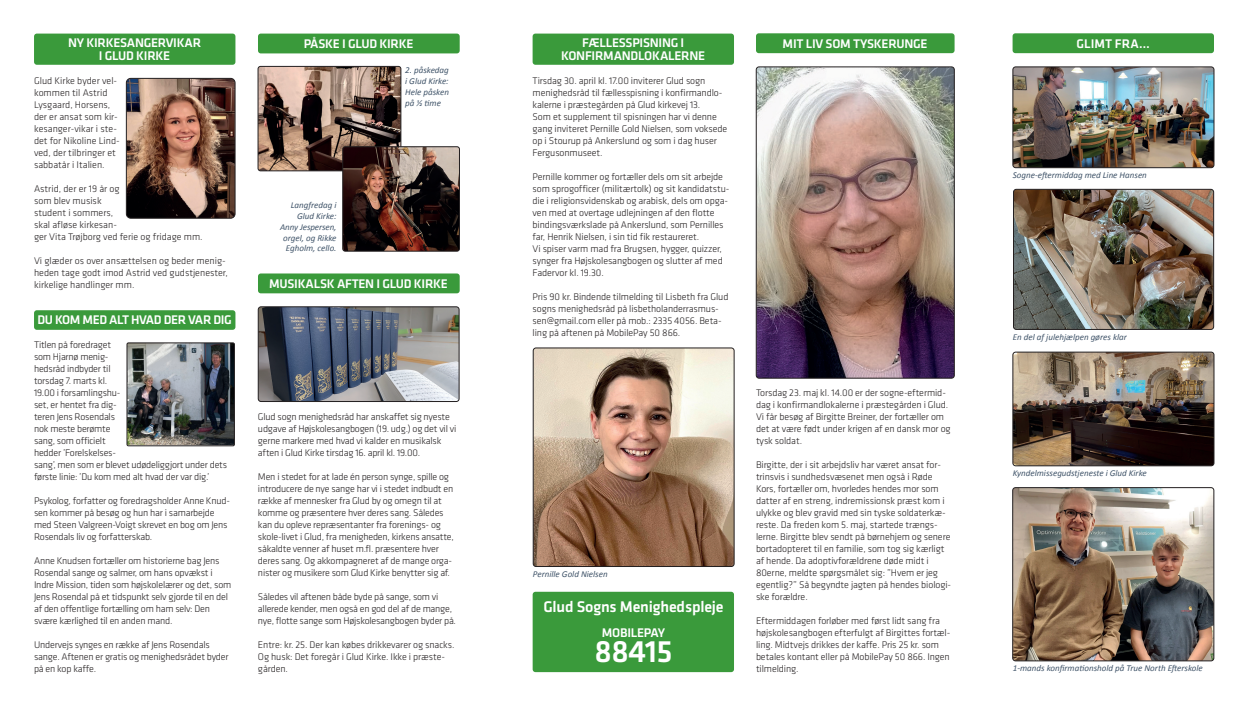
<style>
.page{position:relative;width:1234px;height:709px;background:#fff}
.page>*{position:absolute;margin:0;border:0;box-sizing:border-box;transform-origin:0 0}
.t1{font:500 32px "Klavika";letter-spacing:-.02em;color:#fff}
.t2{font:500 16px "Klavika";letter-spacing:-.01em;color:#fff}
.t3{font:500 13px/13px "Klavika";letter-spacing:-.02em;color:#fff;text-align:center}
.t4{font:500 13px "Klavika";color:#fff}
.t5{font:300 10px/12px "Klavika";letter-spacing:-.01em;color:#231f20}
.t6{font:italic 9px/10.8px "Calibri";color:#405469;text-align:justify}
</style>
<div class="page">
<div style="left:1012px;top:33px;width:201px;height:20px;background:#3a9a3b;border-radius:3px"></div>
<div style="left:258px;top:273px;width:201px;height:20px;background:#3a9a3b;border-radius:3px"></div>
<div style="left:258px;top:34px;width:201px;height:19px;background:#3a9a3b;border-radius:3px"></div>
<div style="left:34px;top:310px;width:201px;height:20px;background:#3a9a3b;border-radius:3px"></div>
<img style="left:1014px;top:67px;width:199px;height:101px">
<div style="left:1012px;top:67px;width:201px;height:101px;border:1px solid #231f20;border-radius:3px"></div>
<img style="left:1014px;top:352px;width:199px;height:114px">
<div style="left:1012px;top:352px;width:201px;height:114px;border:1px solid #231f20;border-radius:3px"></div>
<img style="left:129px;top:345px;width:103px;height:99px">
<div style="left:127px;top:343px;width:107px;height:103px;border:1px solid #231f20;border-radius:2px"></div>
<img style="left:260px;top:308px;width:197px;height:92px">
<div style="left:258px;top:306px;width:201px;height:96px;border:1px solid #231f20;border-radius:3px"></div>
<img style="left:1014px;top:487px;width:199px;height:174px">
<div style="left:1012px;top:487px;width:201px;height:174px;border:1px solid #231f20;border-radius:3px"></div>
<div style="left:34px;top:34px;width:201px;height:31px;background:#3a9a3b;border-radius:3px"></div>
<img style="left:1014px;top:189px;width:199px;height:139px">
<div style="left:1012px;top:189px;width:201px;height:141px;border:1px solid #231f20;border-radius:3px"></div>
<div style="left:532px;top:34px;width:201px;height:31px;background:#3a9a3b;border-radius:3px"></div>
<img style="left:757px;top:67px;width:197px;height:311px">
<div style="left:755px;top:67px;width:199px;height:311px;border:1px solid #231f20;border-radius:3px"></div>
<img style="left:533px;top:348px;width:201px;height:218px">
<div style="left:533px;top:348px;width:201px;height:218px;border:1px solid #231f20;border-radius:3px"></div>
<div style="left:755px;top:33px;width:199px;height:20px;background:#3a9a3b;border-radius:3px"></div>
<img style="left:128px;top:78px;width:107px;height:140px">
<div style="left:126px;top:78px;width:109px;height:141px;border:1px solid #231f20;border-radius:4px"></div>
<div style="left:532px;top:591px;width:201px;height:81px;background:#3a9a3b;border-radius:3px"></div>
<img style="left:258px;top:66px;width:143px;height:105px">
<div style="left:258px;top:66px;width:143px;height:105px;border:1px solid #231f20;border-radius:3px"></div>
<img style="left:342px;top:148px;width:117px;height:103px">
<div style="left:342px;top:146px;width:117px;height:105px;border:1px solid #231f20;border-radius:3px"></div>
<h3 class="t3" style="left:68px;top:36px;width:135px">NY KIRKESANGERVIKAR<br>I GLUD KIRKE</h3>
<p class="t5" style="left:34px;top:75px;width:87px">Glud Kirke byder vel&shy;kommen til Astrid<br>Lysgaard, Horsens, der er ansat som kir&shy;kesanger-vikar i ste&shy;det for Nikoline Lind&shy;ved, der tilbringer et sabbatår i Italien.</p>
<p class="t5" style="left:34px;top:183px;width:170px">Astrid, der er 19 år og<br>som blev musisk<br>student i sommers,<br>skal afløse kirkesan-<br>ger Vita Trøjborg ved ferie og fridage mm.</p>
<p class="t5" style="left:34px;top:255px;width:195px">Vi glæder os over ansættelsen og beder menig&shy;heden tage godt imod Astrid ved gudstjenester, kirkelige handlinger mm.</p>
<h3 class="t3" style="left:37px;top:314px;width:196px">DU KOM MED ALT HVAD DER VAR DIG</h3>
<p class="t5" style="left:34px;top:339px;width:194px">Titlen på foredraget<br>som Hjarnø menig-<br>hedsråd indbyder til<br>torsdag 7. marts kl.<br>19.00 i forsamlingshu-<br>set, er hentet fra dig-<br>teren Jens Rosendals<br>nok meste berømte<br>sang, som officielt<br>hedder ’Forelskelses-<br>sang’, men som er blevet udødeliggjort under dets første linie: ’Du kom med alt hvad der var dig.’</p>
<p class="t5" style="left:34px;top:495px;width:197px">Psykolog, forfatter og foredragsholder Anne Knud&shy;sen kommer på besøg og hun har i samarbejde med Steen Valgreen-Voigt skrevet en bog om Jens Rosendals liv og forfatterskab.</p>
<p class="t5" style="left:34px;top:555px;width:199px">Anne Knudsen fortæller om historierne bag Jens Rosendal sange og salmer, om hans opvækst i Indre Mission, tiden som højskolelærer og det, som Jens Rosendal på et tidspunkt selv gjorde til en del af den offentlige fortælling om ham selv: Den svære kærlighed til en anden mand.</p>
<p class="t5" style="left:34px;top:639px;width:196px">Undervejs synges en række af Jens Rosendals sange. Aftenen er gratis og menighedsrådet byder på en kop kaffe.</p>
<h3 class="t3" style="left:303px;top:37px;width:111px">PÅSKE I GLUD KIRKE</h3>
<p class="t6" style="left:280px;top:199px;width:58px;text-align:right">Langfredag i<br>Glud Kirke:<br>Anny Jespersen, orgel, og Rikke<br>Egholm, cello.</p>
<p class="t6" style="left:405px;top:64px;width:45px">2. påskedag i Glud Kirke:<br>Hele påsken på ½ time</p>
<h3 class="t3" style="left:269px;top:277px;width:180px">MUSIKALSK AFTEN I GLUD KIRKE</h3>
<p class="t5" style="left:258px;top:411px;width:200px">Glud sogn menighedsråd har anskaffet sig nyeste udgave af Højskolesangbogen (19. udg.) og det vil vi gerne markere med hvad vi kalder en musikalsk aften i Glud Kirke tirsdag 16. april kl. 19.00.</p>
<p class="t5" style="left:258px;top:471px;width:197px">Men i stedet for at lade én person synge, spille og introducere de nye sange har vi i stedet indbudt en række af mennesker fra Glud by og omegn til at komme og præsentere hver deres sang. Således kan du opleve repræsentanter fra forenings- og skole-livet i Glud, fra menigheden, kirkens ansatte, såkaldte venner af huset m.fl. præsentere hver deres sang. Og akkompagneret af de mange orga&shy;nister og musikere som Glud Kirke benytter sig af.</p>
<p class="t5" style="left:258px;top:591px;width:199px">Således vil aftenen både byde på sange, som vi allerede kender, men også en god del af de mange, nye, flotte sange som Højskolesangbogen byder på.</p>
<p class="t5" style="left:258px;top:639px;width:198px">Entre: kr. 25. Der kan købes drikkevarer og snacks.<br>Og husk: Det foregår i Glud Kirke. Ikke i præste&shy;gården.</p>
<h3 class="t3" style="left:561px;top:36px;width:145px">FÆLLESSPISNING I<br>KONFIRMANDLOKALERNE</h3>
<p class="t5" style="left:532px;top:75px;width:196px">Tirsdag 30. april kl. 17.00 inviterer Glud sogn menighedsråd til fællesspisning i konfirmandlo&shy;kalerne i præstegården på Glud kirkevej 13.<br>Som et supplement til spisningen har vi denne gang inviteret Pernille Gold Nielsen, som voksede op i Stourup på Ankerslund og som i dag huser Fergusonmuseet.</p>
<p class="t5" style="left:532px;top:171px;width:198px">Pernille kommer og fortæller dels om sit arbejde som sprogofficer (militærtolk) og sit kandidatstu&shy;die i religionsvidenskab og arabisk, dels om opga&shy;ven med at overtage udlejningen af den flotte bindingsværkslade på Ankerslund, som Pernilles far, Henrik Nielsen, i sin tid fik restaureret.<br>Vi spiser varm mad fra Brugsen, hygger, quizzer, synger fra Højskolesangbogen og slutter af med Fadervor kl. 19.30.</p>
<p class="t5" style="left:532px;top:291px;width:197px">Pris 90 kr. Bindende tilmelding til Lisbeth fra Glud sogns menighedsråd på lisbetholanderrasmus&shy;sen@gmail.com eller på mob.: 2335 4056. Beta&shy;ling på aftenen på MobilePay 50 866.</p>
<p class="t6" style="left:533px;top:567px;width:76px">Pernille Gold Nielsen</p>
<h2 class="t2" style="left:543px;top:598px;width:182px">Glud Sogns Menighedspleje</h2>
<h3 class="t3" style="left:601px;top:626px;width:65px">MOBILEPAY</h3>
<h1 class="t1" style="left:594px;top:634px;width:79px">88415</h1>
<h3 class="t3" style="left:782px;top:37px;width:146px">MIT LIV SOM TYSKERUNGE</h3>
<p class="t5" style="left:755px;top:387px;width:196px">Torsdag 23. maj kl. 14.00 er der sogne-eftermid&shy;dag i konfirmandlokalerne i præstegården i Glud.<br>Vi får besøg af Birgitte Breiner, der fortæller om det at være født under krigen af en dansk mor og tysk soldat.</p>
<p class="t5" style="left:755px;top:459px;width:197px">Birgitte, der i sit arbejdsliv har været ansat for&shy;trinsvis i sundhedsvæsenet men også i Røde Kors, fortæller om, hvorledes hendes mor som datter af en streng, indremissionsk præst kom i ulykke og blev gravid med sin tyske soldaterkæ&shy;reste. Da freden kom 5. maj, startede trængs&shy;lerne. Birgitte blev sendt på børnehjem og senere bortadopteret til en familie, som tog sig kærligt af hende. Da adoptivforældrene døde midt i 80erne, meldte spørgsmålet sig: ”Hvem er jeg egentlig?” Så begyndte jagten på hendes biologi&shy;ske forældre.</p>
<p class="t5" style="left:755px;top:615px;width:196px">Eftermiddagen forløber med først lidt sang fra højskolesangbogen efterfulgt af Birgittes fortæl&shy;ling. Midtvejs drikkes der kaffe. Pris 25 kr. som betales kontant eller på MobilePay 50 866. Ingen tilmelding.</p>
<h3 class="t4" style="left:1076px;top:36px;width:75px">GLIMT FRA…</h3>
<p class="t6" style="left:1012px;top:169px;width:135px">Sogne-eftermiddag med Line Hansen</p>
<p class="t6" style="left:1012px;top:331px;width:115px">En del af julehjælpen gøres klar</p>
<p class="t6" style="left:1012px;top:467px;width:135px">Kyndelmissegudstjeneste i Glud Kirke</p>
<p class="t6" style="left:1012px;top:662px;width:191px">1-mands konfirmationshold på True North Efterskole</p>
</div>
